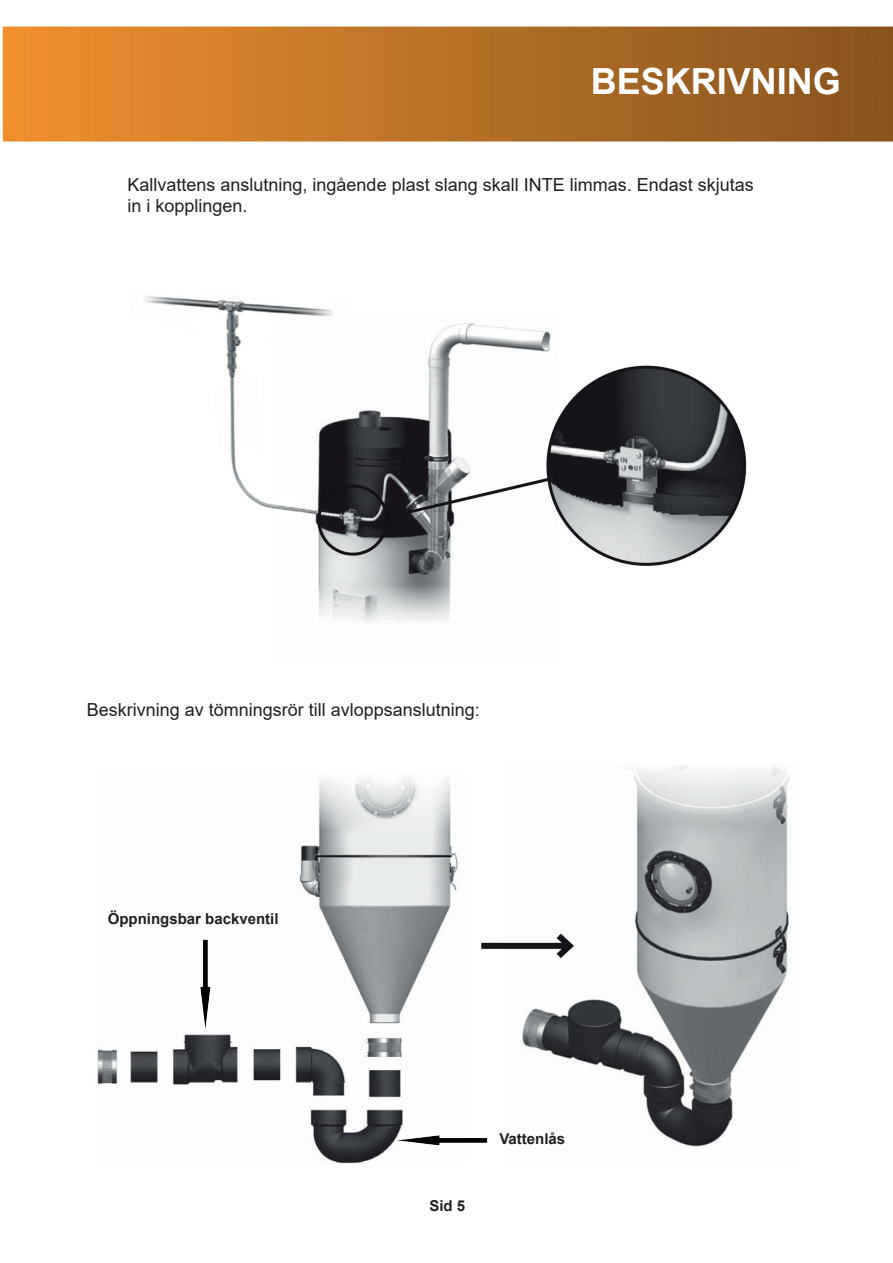
<style>
.page{position:relative;width:893px;height:1263px;background:#fff}
.page>*{position:absolute;margin:0;border:0;box-sizing:border-box;transform-origin:0 0}
.t1{font:700 36px "Arial";color:#fff}
.t2{font:18px/21.6px "Arial";color:#231f20}
.t3{font:700 15px "Arial";color:#231f20}
</style>
<div class="page">
<img style="left:2px;top:26px;width:891px;height:116px">
<img style="left:144px;top:296px;width:603px;height:327px">
<img style="left:97px;top:766px;width:693px;height:400px">
<img style="left:387px;top:1128px;width:106px;height:24px">
<img style="left:193px;top:933px;width:24px;height:106px">
<h1 class="t1" style="left:591px;top:56px;width:252px">BESKRIVNING</h1>
<p class="t2" style="left:127px;top:173px;width:628px">Kallvattens anslutning, ingående plast slang skall INTE limmas. Endast skjutas in i kopplingen.</p>
<p class="t2" style="left:87px;top:699px;width:395px">Beskrivning av tömningsrör till avloppsanslutning:</p>
<p class="t3" style="left:108px;top:908px;width:172px">Öppningsbar backventil</p>
<p class="t3" style="left:429px;top:1195px;width:37px">Sid 5</p>
<p class="t3" style="left:499px;top:1128px;width:67px">Vattenlås</p>
</div>
